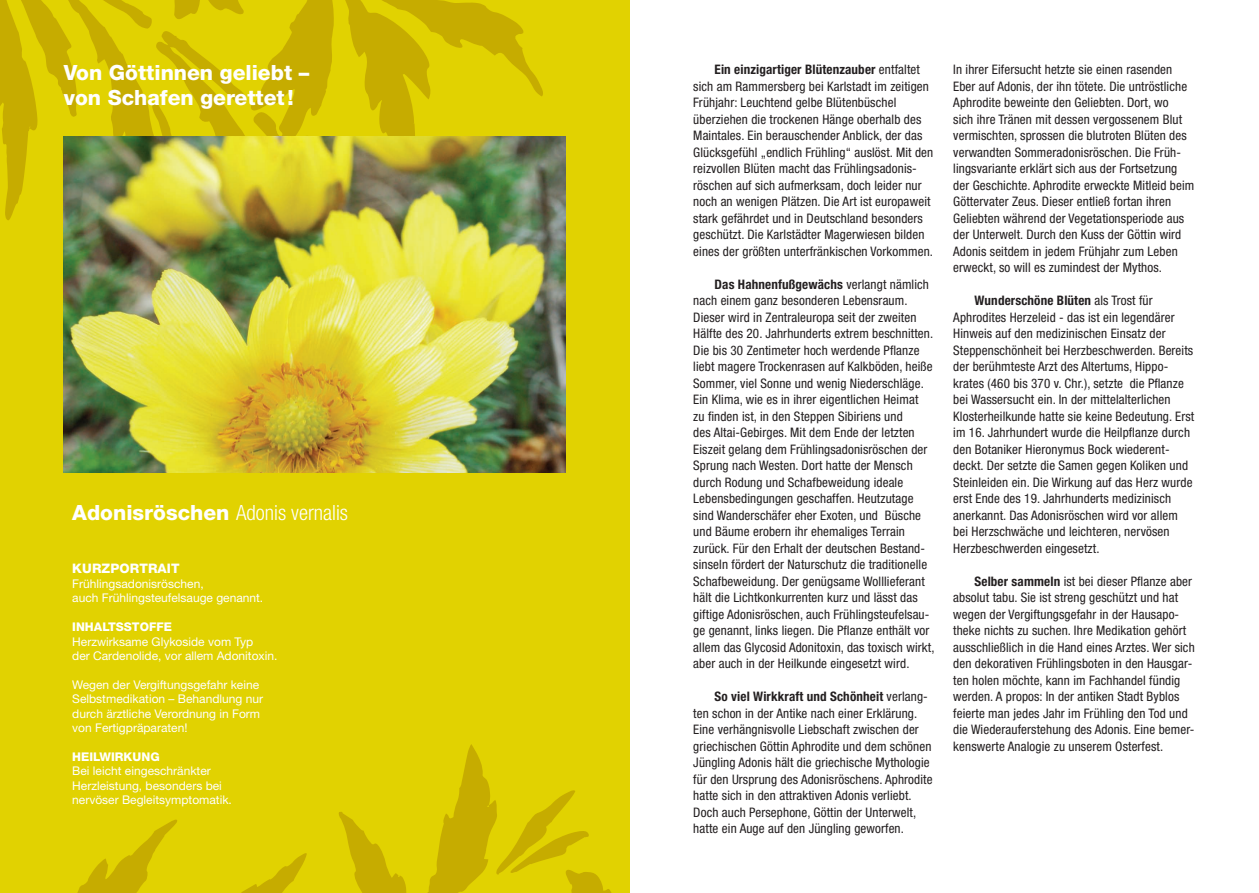
<style>
.page{position:relative;width:1259px;height:893px;background:#fff}
.page>*{position:absolute;margin:0;border:0;box-sizing:border-box;transform-origin:0 0}
.t1{font:800 21px/25.2px "Helvetica Neue";color:#fff}
.t2{font:300 condensed 21px "Helvetica Neue";color:#fff}
.t3{font:condensed 13.2px/16.5px "Helvetica Neue";letter-spacing:.01em;color:#231f20}
.t4{font:800 13.2px "Helvetica Neue";letter-spacing:.01em;color:#fff}
.t5{font:12px/14.4px "Helvetica Neue";color:#fff}
.t6{font:800 12px "Helvetica Neue";color:#fff}
.s1{font-weight:700}
.s2{font-weight:800;font-stretch:normal}
</style>
<div class="page">
<div style="left:0;top:0;width:629px;height:893px;background:#e1d201"></div>
<img style="left:63px;top:0;width:567px;height:548px">
<h1 class="t1" style="left:64px;top:60px;width:247px">Von Göttinnen geliebt – von Schafen gerettet!</h1>
<p class="t3" style="left:693px;top:61px;width:241px;text-indent:21px"><span class="s1">Ein einzigartiger Blütenzauber</span> entfaltet sich am Rammersberg bei Karlstadt im zeitigen Frühjahr: Leuchtend gelbe Blütenbüschel überziehen die trockenen Hänge oberhalb des Maintales. Ein berauschender Anblick, der das Glücksgefühl „endlich Frühling“ auslöst. Mit den reizvollen Blüten macht das Frühlingsadonis&shy;röschen auf sich aufmerksam, doch leider nur noch an wenigen Plätzen. Die Art ist europaweit stark gefährdet und in Deutschland besonders geschützt. Die Karlstädter Magerwiesen bilden eines der größten unterfränkischen Vorkommen.</p>
<p class="t3" style="left:693px;top:276px;width:243px;text-indent:21px"><span class="s1">Das Hahnenfußgewächs</span> verlangt nämlich nach einem ganz besonderen Lebensraum.<br>Dieser wird in Zentraleuropa seit der zweiten Hälfte des 20. Jahrhunderts extrem beschnitten.<br>Die bis 30 Zentimeter hoch werdende Pflanze liebt magere Trockenrasen auf Kalkböden, heiße Sommer, viel Sonne und wenig Niederschläge.<br>Ein Klima, wie es in ihrer eigentlichen Heimat<br>zu finden ist, in den Steppen Sibiriens und<br>des Altai-Gebirges. Mit dem Ende der letzten Eiszeit gelang dem Frühlingsadonisröschen der Sprung nach Westen. Dort hatte der Mensch durch Rodung und Schafbeweidung ideale Lebensbedingungen geschaffen. Heutzutage sind Wanderschäfer eher Exoten, und Büsche und Bäume erobern ihr ehemaliges Terrain zurück. Für den Erhalt der deutschen Bestand&shy;sinseln fördert der Naturschutz die traditionelle Schafbeweidung. Der genügsame Wolllieferant hält die Lichtkonkurrenten kurz und lässt das giftige Adonisröschen, auch Frühlingsteufelsau&shy;ge genannt, links liegen. Die Pflanze enthält vor allem das Glycosid Adonitoxin, das toxisch wirkt, aber auch in der Heilkunde eingesetzt wird.</p>
<p class="t3" style="left:693px;top:688px;width:241px;text-indent:21px"><span class="s1">So viel Wirkkraft und Schönheit</span> verlang&shy;ten schon in der Antike nach einer Erklärung.<br>Eine verhängnisvolle Liebschaft zwischen der griechischen Göttin Aphrodite und dem schönen Jüngling Adonis hält die griechische Mythologie für den Ursprung des Adonisröschens. Aphrodite hatte sich in den attraktiven Adonis verliebt.<br>Doch auch Persephone, Göttin der Unterwelt, hatte ein Auge auf den Jüngling geworfen.</p>
<h1 class="t2" style="left:72px;top:500px;width:277px"><span class="s2">Adonisröschen</span> Adonis vernalis</h1>
<p class="t4" style="left:72px;top:561px;width:109px">KURZPORTRAIT</p>
<p class="t5" style="left:72px;top:576px;width:192px">Frühlingsadonisröschen,<br>auch Frühlingsteufelsauge genannt.</p>
<p class="t6" style="left:72px;top:620px;width:101px">INHALTSSTOFFE</p>
<p class="t5" style="left:72px;top:634px;width:207px">Herzwirksame Glykoside vom Typ<br>der Cardenolide, vor allem Adonitoxin.</p>
<p class="t5" style="left:72px;top:677px;width:192px">Wegen der Vergiftungsgefahr keine<br>Selbstmedikation – Behandlung nur durch ärztliche Verordnung in Form von Fertigpräparaten!</p>
<p class="t6" style="left:72px;top:749px;width:89px">HEILWIRKUNG</p>
<p class="t5" style="left:72px;top:763px;width:161px">Bei leicht eingeschränkter<br>Herzleistung, besonders bei nervöser Begleitsymptomatik.</p>
<p class="t3" style="left:953px;top:61px;width:243px">In ihrer Eifersucht hetzte sie einen rasenden Eber auf Adonis, der ihn tötete. Die untröstliche Aphrodite beweinte den Geliebten. Dort, wo<br>sich ihre Tränen mit dessen vergossenem Blut vermischten, sprossen die blutroten Blüten des verwandten Sommeradonisröschen. Die Früh&shy;lingsvariante erklärt sich aus der Fortsetzung der Geschichte. Aphrodite erweckte Mitleid beim Göttervater Zeus. Dieser entließ fortan ihren Geliebten während der Vegetationsperiode aus der Unterwelt. Durch den Kuss der Göttin wird Adonis seitdem in jedem Frühjahr zum Leben erweckt, so will es zumindest der Mythos.</p>
<p class="t3" style="left:953px;top:292px;width:242px;text-indent:21px"><span class="s1">Wunderschöne Blüten</span> als Trost für Aphrodites Herzeleid - das ist ein legendärer Hinweis auf den medizinischen Einsatz der Steppenschönheit bei Herzbeschwerden. Bereits der berühmteste Arzt des Altertums, Hippo&shy;krates (460 bis 370 v. Chr.), setzte die Pflanze bei Wassersucht ein. In der mittelalterlichen Klosterheilkunde hatte sie keine Bedeutung. Erst im 16. Jahrhundert wurde die Heilpflanze durch den Botaniker Hieronymus Bock wiederent&shy;deckt. Der setzte die Samen gegen Koliken und Steinleiden ein. Die Wirkung auf das Herz wurde erst Ende des 19. Jahrhunderts medizinisch anerkannt. Das Adonisröschen wird vor allem bei Herzschwäche und leichteren, nervösen Herzbeschwerden eingesetzt.</p>
<p class="t3" style="left:953px;top:572px;width:243px;text-indent:21px"><span class="s1">Selber sammeln</span> ist bei dieser Pflanze aber absolut tabu. Sie ist streng geschützt und hat wegen der Vergiftungsgefahr in der Hausapo&shy;theke nichts zu suchen. Ihre Medikation gehört ausschließlich in die Hand eines Arztes. Wer sich den dekorativen Frühlingsboten in den Hausgar&shy;ten holen möchte, kann im Fachhandel fündig werden. A propos: In der antiken Stadt Byblos feierte man jedes Jahr im Frühling den Tod und die Wiederauferstehung des Adonis. Eine bemer&shy;kenswerte Analogie zu unserem Osterfest.</p>
</div>
